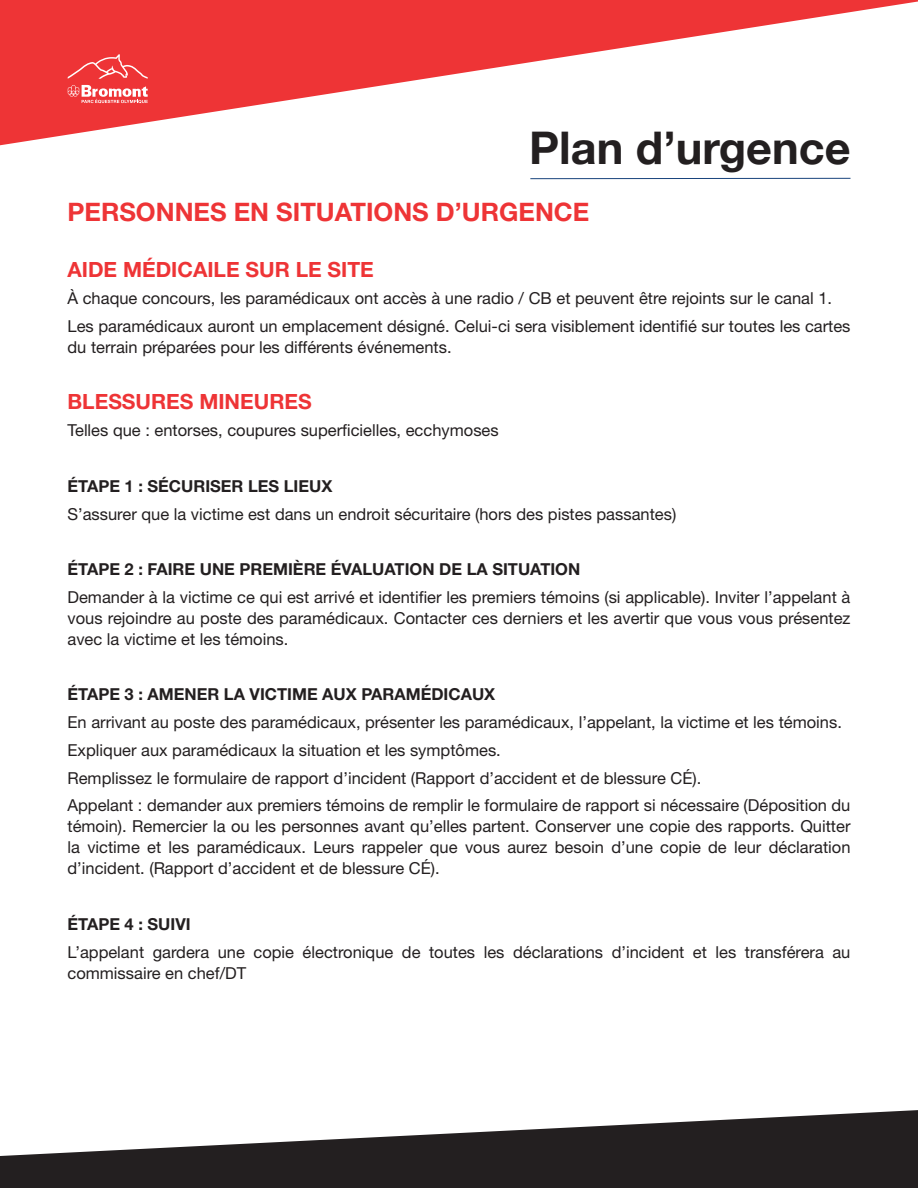
<style>
.page{position:relative;width:918px;height:1188px;background:#fff}
.page>*{position:absolute;margin:0;border:0;box-sizing:border-box;transform-origin:0 0}
.t1{font:700 45px "Helvetica Neue";color:#231f20}
.Texte_courant{font:700 25.5px "Helvetica Neue LT Std";color:#ee3436}
.Texte_courant-2{font:700 21px "Helvetica Neue LT Std";color:#ee3436}
.Texte_courant-3{font:16.5px/21px "Helvetica Neue LT Std";color:#231f20}
.Texte_courant-4{font:700 16.5px "Helvetica Neue LT Std";color:#231f20}
</style>
<div class="page">
<svg style="left:0;top:0;width:918px;height:145px"></svg>
<svg style="left:0;top:1110px;width:918px;height:78px;fill:#231f20"></svg>
<svg style="left:68px;top:85px;width:80px;height:18px"></svg>
<svg style="left:68px;top:54px;width:80px;height:25px;background:#f04d4e"></svg>
<hr style="left:530px;top:178px;width:321px;height:1px;background:#18437c">
<p class="t1" style="left:529px;top:112px;width:323px">Plan d’urgence</p>
<p class="Texte_courant" style="left:68px;top:196px;width:523px">PERSONNES EN SITUATIONS D’URGENCE</p>
<p class="Texte_courant-2" style="left:68px;top:256px;width:308px">AIDE MÉDICAILE SUR LE SITE</p>
<p class="Texte_courant-3" style="left:68px;top:288px;width:766px">À chaque concours, les paramédicaux ont accès à une radio / CB et peuvent être rejoints sur le canal 1.</p>
<p class="Texte_courant-3" style="left:68px;top:316px;width:785px">Les paramédicaux auront un emplacement désigné. Celui-ci sera visiblement identifié sur toutes les cartes du terrain préparées pour les différents événements.</p>
<p class="Texte_courant-2" style="left:68px;top:388px;width:246px">BLESSURES MINEURES</p>
<p class="Texte_courant-3" style="left:68px;top:420px;width:433px">Telles que : entorses, coupures superficielles, ecchymoses</p>
<p class="Texte_courant-4" style="left:68px;top:476px;width:266px">ÉTAPE 1 : SÉCURISER LES LIEUX</p>
<p class="Texte_courant-3" style="left:68px;top:503px;width:610px">S’assurer que la victime est dans un endroit sécuritaire (hors des pistes passantes)</p>
<p class="Texte_courant-4" style="left:68px;top:559px;width:514px">ÉTAPE 2 : FAIRE UNE PREMIÈRE ÉVALUATION DE LA SITUATION</p>
<p class="Texte_courant-3" style="left:68px;top:586px;width:785px;text-align:justify">Demander à la victime ce qui est arrivé et identifier les premiers témoins (si applicable). Inviter l’appelant à vous rejoindre au poste des paramédicaux. Contacter ces derniers et les avertir que vous vous présentez avec la victime et les témoins.</p>
<p class="Texte_courant-4" style="left:68px;top:684px;width:429px">ÉTAPE 3 : AMENER LA VICTIME AUX PARAMÉDICAUX</p>
<p class="Texte_courant-3" style="left:68px;top:712px;width:776px">En arrivant au poste des paramédicaux, présenter les paramédicaux, l’appelant, la victime et les témoins.</p>
<p class="Texte_courant-3" style="left:68px;top:739px;width:435px">Expliquer aux paramédicaux la situation et les symptômes.</p>
<p class="Texte_courant-3" style="left:68px;top:767px;width:635px">Remplissez le formulaire de rapport d’incident (Rapport d’accident et de blessure CÉ).</p>
<p class="Texte_courant-3" style="left:68px;top:795px;width:785px;text-align:justify">Appelant : demander aux premiers témoins de remplir le formulaire de rapport si nécessaire (Déposition du témoin). Remercier la ou les personnes avant qu’elles partent. Conserver une copie des rapports. Quitter la victime et les paramédicaux. Leurs rappeler que vous aurez besoin d’une copie de leur déclaration d’incident. (Rapport d’accident et de blessure CÉ).</p>
<p class="Texte_courant-4" style="left:68px;top:914px;width:125px">ÉTAPE 4 : SUIVI</p>
<p class="Texte_courant-3" style="left:68px;top:941px;width:785px">L’appelant gardera une copie électronique de toutes les déclarations d’incident et les transférera au commissaire en chef/DT</p>
</div>
